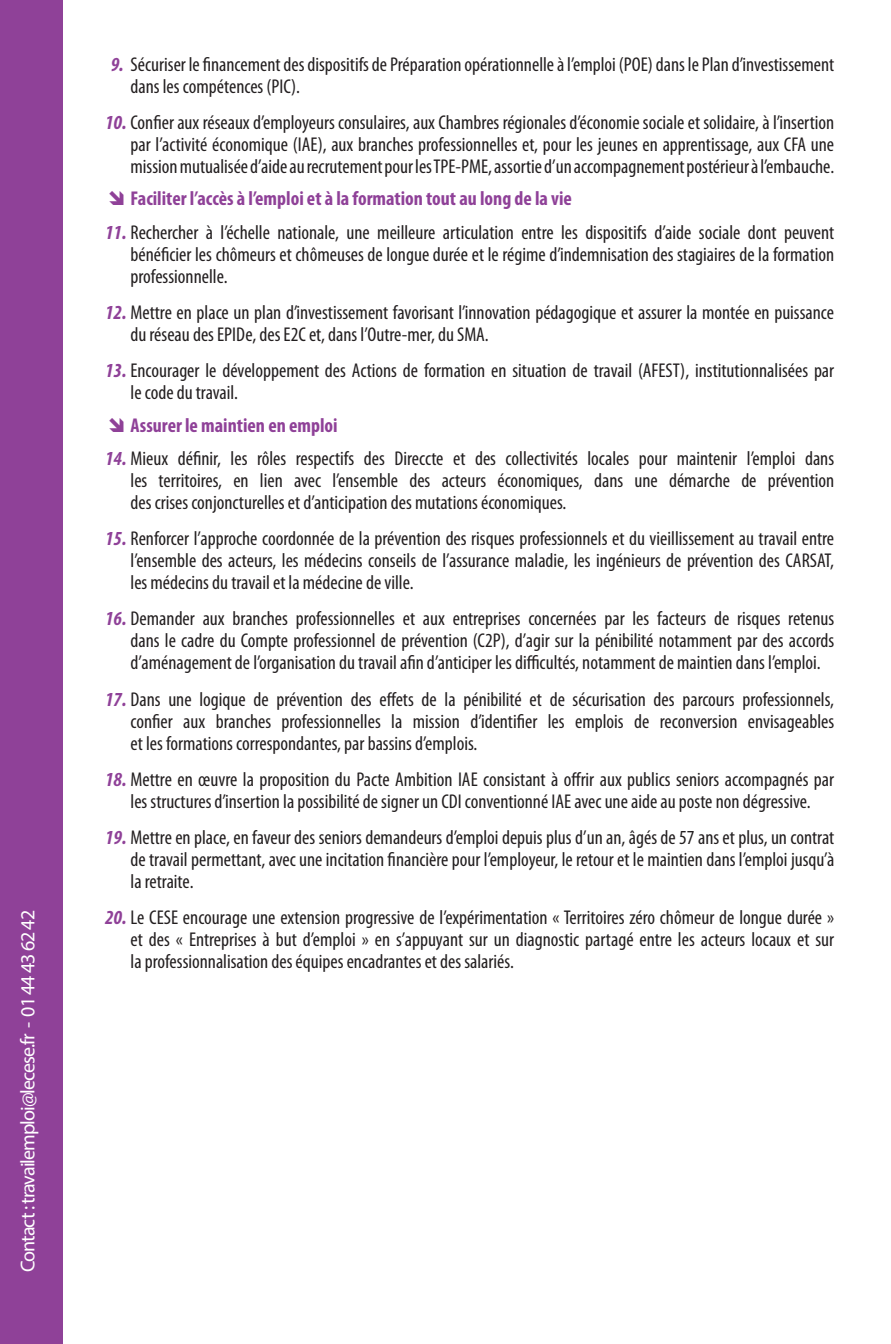
<style>
.page{position:relative;width:891px;height:1344px;background:#fff}
.page>*{position:absolute;margin:0;border:0;box-sizing:border-box;transform-origin:0 0}
.t1{font:condensed 20px/22px "Myriad Pro";color:#231f20;text-align:justify}
.t2{font:700 condensed 20px "Myriad Pro";color:#8f4198}
.contact_section_donn{font:20px "Myriad Pro";letter-spacing:-.05em;color:#fff}
.s1{font-weight:700;font-style:italic;color:#8f4198}
</style>
<div class="page">
<div style="left:0;top:0;width:62px;height:1344px;background:#8f4198"></div>
<p class="contact_section_donn" style="left:15px;top:1272px;width:363px;rotate:-90deg">Contact : travailemploi@lecese.fr - 01 44 43 62 42</p>
<p class="t1" style="left:130px;top:53px;width:704px;text-indent:-20px"><span class="s1">9.</span> Sécuriser le financement des dispositifs de Préparation opérationnelle à l’emploi (POE) dans le Plan d’investissement dans les compétences (PIC).</p>
<p class="t1" style="left:130px;top:111px;width:705px;text-indent:-25px"><span class="s1">10.</span> Confier aux réseaux d’employeurs consulaires, aux Chambres régionales d’économie sociale et solidaire, à l’insertion par l’activité économique (IAE), aux branches professionnelles et, pour les jeunes en apprentissage, aux CFA une mission mutualisée d’aide au recrutement pour les TPE-PME, assortie d’un accompagnement postérieur à l’embauche.</p>
<p class="t2" style="left:130px;top:186px;width:442px">Faciliter l’accès à l’emploi et à la formation tout au long de la vie</p>
<p class="t1" style="left:130px;top:221px;width:705px;text-indent:-25px"><span class="s1">11.</span> Rechercher à l’échelle nationale, une meilleure articulation entre les dispositifs d’aide sociale dont peuvent bénéficier les chômeurs et chômeuses de longue durée et le régime d’indemnisation des stagiaires de la formation professionnelle.</p>
<p class="t1" style="left:130px;top:301px;width:704px;text-indent:-25px"><span class="s1">12.</span> Mettre en place un plan d’investissement favorisant l’innovation pédagogique et assurer la montée en puissance du réseau des EPIDe, des E2C et, dans l’Outre-mer, du SMA.</p>
<p class="t1" style="left:130px;top:359px;width:704px;text-indent:-25px"><span class="s1">13.</span> Encourager le développement des Actions de formation en situation de travail (AFEST), institutionnalisées par le code du travail.</p>
<p class="t2" style="left:130px;top:412px;width:208px">Assurer le maintien en emploi</p>
<p class="t1" style="left:130px;top:447px;width:705px;text-indent:-25px"><span class="s1">14.</span> Mieux définir, les rôles respectifs des Direccte et des collectivités locales pour maintenir l’emploi dans les territoires, en lien avec l’ensemble des acteurs économiques, dans une démarche de prévention des crises conjoncturelles et d’anticipation des mutations économiques.</p>
<p class="t1" style="left:130px;top:527px;width:704px;text-indent:-25px"><span class="s1">15.</span> Renforcer l’approche coordonnée de la prévention des risques professionnels et du vieillissement au travail entre l’ensemble des acteurs, les médecins conseils de l’assurance maladie, les ingénieurs de prévention des CARSAT, les médecins du travail et la médecine de ville.</p>
<p class="t1" style="left:130px;top:607px;width:705px;text-indent:-25px"><span class="s1">16.</span> Demander aux branches professionnelles et aux entreprises concernées par les facteurs de risques retenus dans le cadre du Compte professionnel de prévention (C2P), d’agir sur la pénibilité notamment par des accords d’aménagement de l’organisation du travail afin d’anticiper les difficultés, notamment de maintien dans l’emploi.</p>
<p class="t1" style="left:130px;top:688px;width:704px;text-indent:-25px"><span class="s1">17.</span> Dans une logique de prévention des effets de la pénibilité et de sécurisation des parcours professionnels, confier aux branches professionnelles la mission d’identifier les emplois de reconversion envisageables et les formations correspondantes, par bassins d’emplois.</p>
<p class="t1" style="left:105px;top:768px;width:730px;text-align:center"><span class="s1">18.</span> Mettre en œuvre la proposition du Pacte Ambition IAE consistant à offrir aux publics seniors accompagnés par les structures d’insertion la possibilité de signer un CDI conventionné IAE avec une aide au poste non dégressive.</p>
<p class="t1" style="left:130px;top:826px;width:705px;text-indent:-25px"><span class="s1">19.</span> Mettre en place, en faveur des seniors demandeurs d’emploi depuis plus d’un an, âgés de 57 ans et plus, un contrat de travail permettant, avec une incitation financière pour l’employeur, le retour et le maintien dans l’emploi jusqu’à la retraite.</p>
<p class="t1" style="left:130px;top:906px;width:704px;text-indent:-25px"><span class="s1">20.</span> Le CESE encourage une extension progressive de l’expérimentation « Territoires zéro chômeur de longue durée » et des « Entreprises à but d’emploi » en s’appuyant sur un diagnostic partagé entre les acteurs locaux et sur la professionnalisation des équipes encadrantes et des salariés.</p>
</div>
